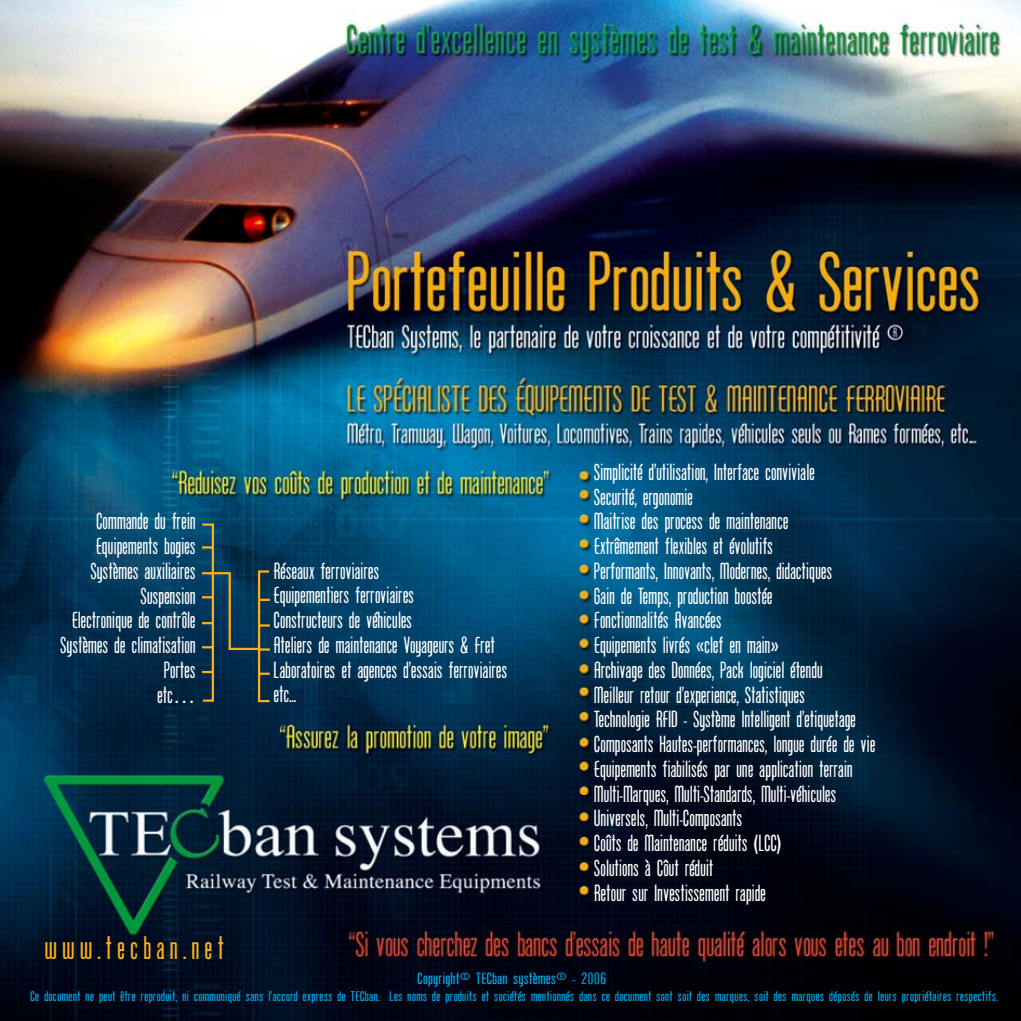
<style>
.page{position:relative;width:1021px;height:1021px;background:#fff}
.page>*{position:absolute;margin:0;border:0;box-sizing:border-box;transform-origin:0 0}
.t1{font:31.5px "Protege";letter-spacing:.18em;color:#fcaf17}
.t2{font:22.5px/24.8px "Protege";letter-spacing:.015em;color:#fff}
.t3{font:15.75px "Protege";letter-spacing:.03em;color:#00adef;scale:1.22 1}
.t4{font:13.5px "Protege";letter-spacing:.03em;color:#00adef;scale:1.22 1}
</style>
<div class="page">
<img style="left:0;top:0;width:1020px;height:1020px">
<svg style="left:200px;top:522px;width:72px;height:181px;background:#183e4f"></svg>
<p class="t2" style="left:61px;top:510px;width:136px;text-align:right">Commande du frein<br>Equipements bogies<br>Systèmes auxiliaires<br>Suspension<br>Electronique de contrôle<br>Systèmes de climatisation<br>Portes<br>etc…</p>
<p class="t2" style="left:274px;top:560px;width:235px">Réseaux ferroviaires<br>Equipementiers ferroviaires<br>Constructeurs de véhicules<br>Ateliers de maintenance Voyageurs &amp; Fret<br>Laboratoires et agences d’essais ferroviaires etc...</p>
<h1 class="t1" style="left:45px;top:936px;width:180px">www.tecban.net</h1>
<p class="t2" style="left:594px;top:461px;width:282px">Simplicité d’utilisation, Interface conviviale<br>Securité, ergonomie<br>Maitrise des process de maintenance<br>Extrêmement flexibles et évolutifs<br>Performants, Innovants, Modernes, didactiques<br>Gain de Temps, production boostée<br>Fonctionnalités Avancées<br>Equipements livrés «clef en main»<br>Archivage des Données, Pack logiciel étendu<br>Meilleur retour d’experience, Statistiques<br>Technologie RFID - Système Intelligent d’etiquetage Composants Hautes-performances, longue durée de vie Equipements fiabilisés par une application terrain Multi-Marques, Multi-Standards, Multi-véhicules Universels, Multi-Composants<br>Coûts de Maintenance réduits (LCC)<br>Solutions à Côut réduit<br>Retour sur Investissement rapide</p>
<p class="t3" style="left:417px;top:972px;width:156px">Copyright© TECban systèmes® - 2006</p>
<p class="t4" style="left:30px;top:991px;width:794px">Ce document ne peut être reproduit, ni communiqué sans l’accord express de TECban. Les noms de produits et sociétés mentionnés dans ce document sont soit des marques, soit des marques déposés de leurs propriétaires respectifs.</p>
</div>
